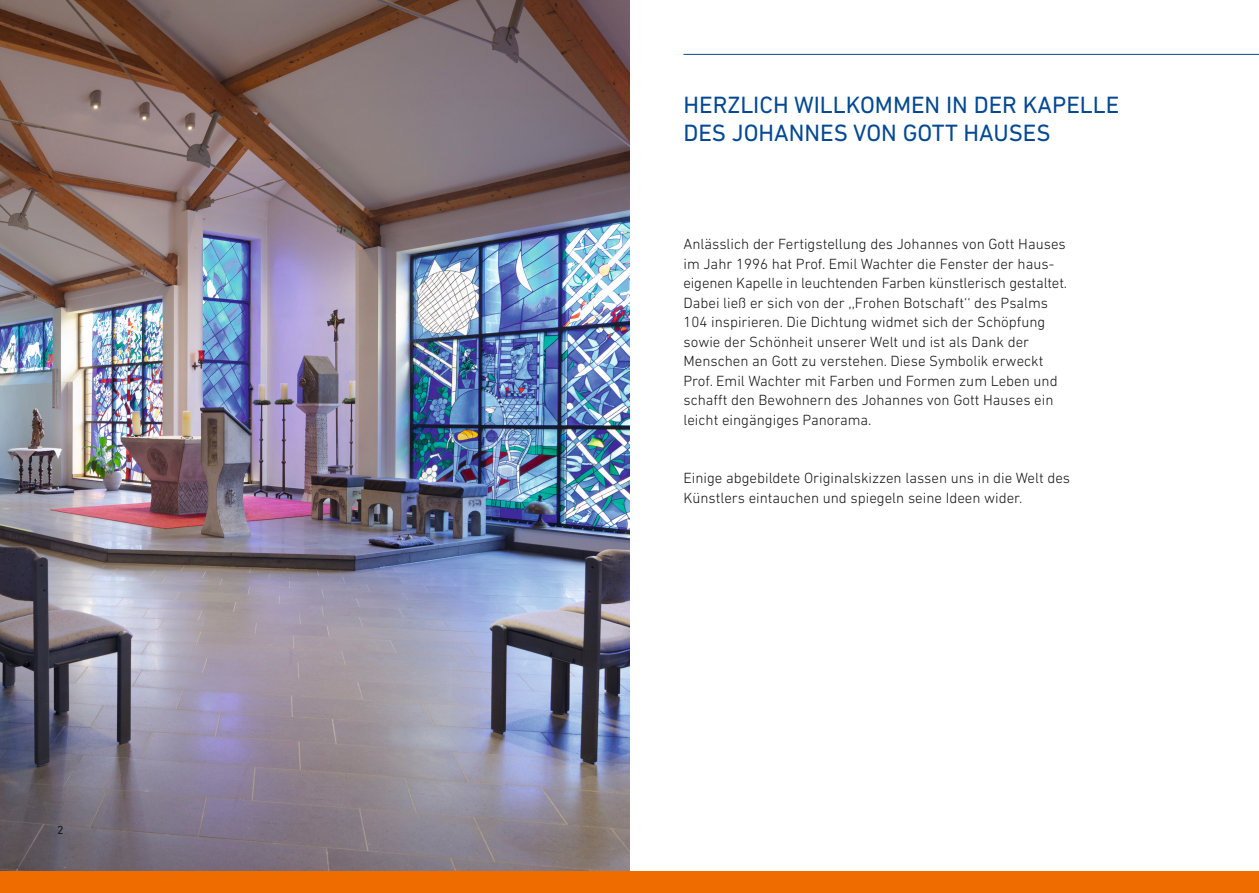
<style>
.page{position:relative;width:1259px;height:893px;background:#fff}
.page>*{position:absolute;margin:0;border:0;box-sizing:border-box;transform-origin:0 0}
.t1{font:24px/28.5px "DIN Next LT Pro";color:#044993}
.t2{font:300 15px/19.5px "DIN Next LT Pro";color:#151616}
.t3{font:12px "DIN Next LT Pro";color:#151616}
</style>
<div class="page">
<img style="left:0;top:0;width:629px;height:872px">
<div style="left:0;top:872px;width:1259px;height:21px;background:#ef6d00"></div>
<hr style="left:683px;top:54px;width:576px;height:1px;background:#044993">
<p class="t3" style="left:57px;top:823px;width:8px">2</p>
<h1 class="t1" style="left:683px;top:90px;width:437px">HERZLICH WILLKOMMEN IN DER KAPELLE<br>DES JOHANNES VON GOTT HAUSES</h1>
<p class="t2" style="left:683px;top:234px;width:385px">Anlässlich der Fertigstellung des Johannes von Gott Hauses im Jahr 1996 hat Prof. Emil Wachter die Fenster der haus&shy;eigenen Kapelle in leuchtenden Farben künstlerisch gestaltet.<br>Dabei ließ er sich von der ,,Frohen Botschaft‘‘ des Psalms 104 inspirieren. Die Dichtung widmet sich der Schöpfung sowie der Schönheit unserer Welt und ist als Dank der Menschen an Gott zu verstehen. Diese Symbolik erweckt Prof. Emil Wachter mit Farben und Formen zum Leben und schafft den Bewohnern des Johannes von Gott Hauses ein leicht eingängiges Panorama.</p>
<p class="t2" style="left:683px;top:468px;width:388px">Einige abgebildete Originalskizzen lassen uns in die Welt des<br>Künstlers eintauchen und spiegeln seine Ideen wider.</p>
</div>
